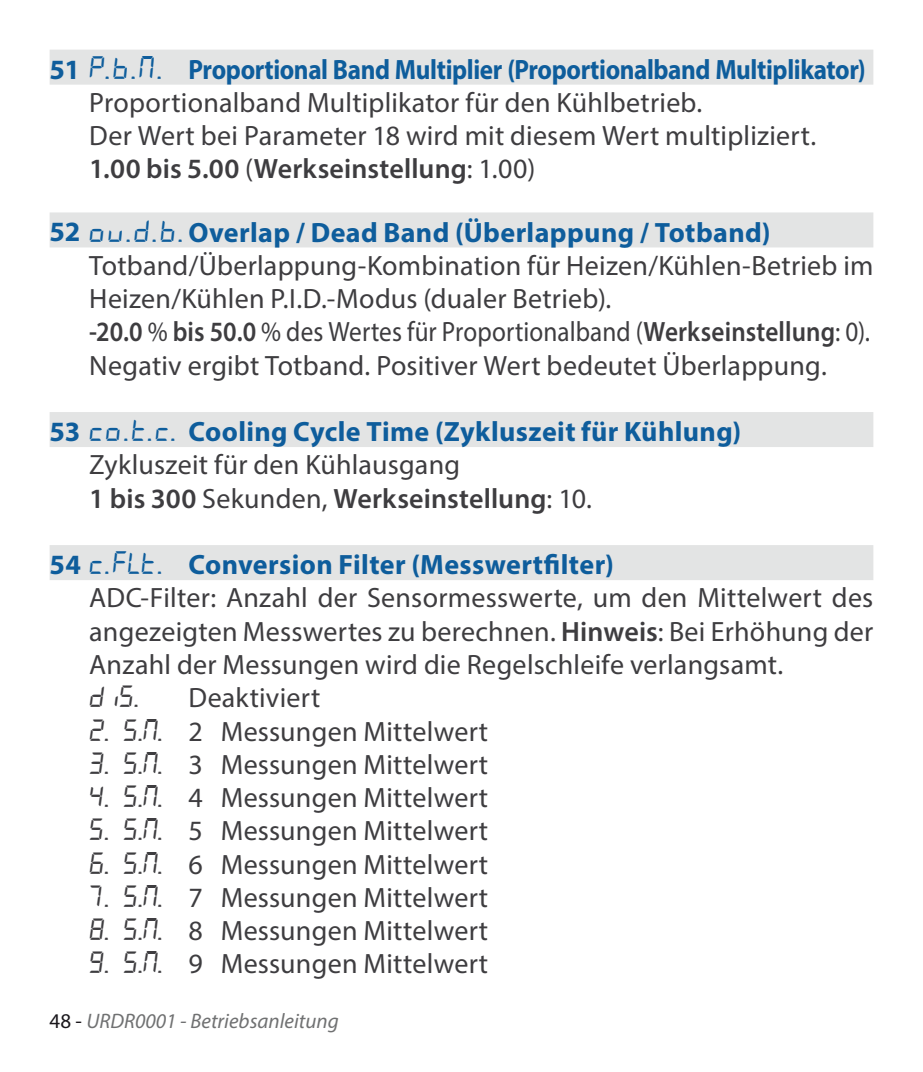
<style>
.page{position:relative;width:923px;height:1072px;background:#fff}
.page>*{position:absolute;margin:0;border:0;box-sizing:border-box;transform-origin:0 0}
.t1{font:29.75px "Pix 7 Segs";color:#3e3d40}
.t2{font:28px/33.2px "Myriad Pro";letter-spacing:.01em;color:#3e3d40}
.t3{font:700 28px/33.2px "Myriad Pro";letter-spacing:.015em;color:#0e5d9c}
.t4{font:italic 21px "Myriad Pro";color:#707172}
.s1{font-weight:700;color:#0e5d9c}
.s2{font-family:"Pix 7 Segs";font-size:31.5px;color:#0e5d9c}
.s3{font-weight:600}
.s4{font-family:"Pix 7 Segs";font-weight:400;font-size:31.5px}
.s5{font-weight:400;color:#3e3d40}
.s6{font-weight:600;color:#3e3d40}
.s7{font-family:"Pix 7 Segs";font-size:29.75px}
.s8{font-style:normal;color:#1a171c}
</style>
<div class="page">
<div style="left:50px;top:50px;width:823px;height:35px;background:#e3e4e4"></div>
<div style="left:50px;top:212px;width:823px;height:35px;background:#e3e4e4"></div>
<div style="left:50px;top:412px;width:823px;height:35px;background:#e3e4e4"></div>
<div style="left:50px;top:545px;width:823px;height:35px;background:#e3e4e4"></div>
<p class="t2" style="left:89px;top:52px;width:778px;text-indent:-40px"><span class="s1">51</span> <span class="s2">P.B.M.</span> <span class="s1">Proportional Band Multiplier (Proportionalband Multiplikator)<br></span>Proportionalband Multiplikator für den Kühlbetrieb.<br>Der Wert bei Parameter 18 wird mit diesem Wert multipliziert.<br><span class="s3">1.00 bis 5.00</span> (<span class="s3">Werkseinstellung</span>: 1.00)</p>
<p class="t2" style="left:89px;top:215px;width:785px;text-indent:-40px"><span class="s1">52</span> <span class="s2">OU.D.B.</span> <span class="s1">Overlap / Dead Band (Überlappung / Totband)<br></span>Totband/Überlappung-Kombination für Heizen/Kühlen-Betrieb im Heizen/Kühlen P.I.D.-Modus (dualer Betrieb).<br><span class="s3">-20.0</span> % <span class="s3">bis 50.0</span> % des Wertes für Proportionalband (<span class="s3">Werkseinstellung</span>: 0).<br>Negativ ergibt Totband. Positiver Wert bedeutet Überlappung.</p>
<p class="t3" style="left:89px;top:414px;width:653px;text-indent:-40px">53 <span class="s4">CO.T.C.</span> Cooling Cycle Time (Zykluszeit für Kühlung)<br><span class="s5">Zykluszeit für den Kühlausgang<br></span><span class="s6">1 bis 300</span> <span class="s5">Sekunden,</span> <span class="s6">Werkseinstellung</span><span class="s5">: 10.</span></p>
<p class="t2" style="left:89px;top:547px;width:785px;text-indent:-40px"><span class="s1">54</span> <span class="s2">C.FLT.</span> <span class="s1">Conversion Filter (Messwertfilter)<br></span>ADC-Filter: Anzahl der Sensormesswerte, um den Mittelwert des angezeigten Messwertes zu berechnen. <span class="s3">Hinweis</span>: Bei Erhöhung der Anzahl der Messungen wird die Regelschleife verlangsamt.</p>
<p class="t1" style="left:89px;top:679px;width:53px">DIS.</p>
<p class="t2" style="left:189px;top:680px;width:133px">Deaktiviert</p>
<p class="t2" style="left:89px;top:714px;width:400px"><span class="s7">2. S.M.</span> 2 Messungen Mittelwert</p>
<p class="t2" style="left:89px;top:747px;width:400px"><span class="s7">3. S.M.</span> 3 Messungen Mittelwert</p>
<p class="t2" style="left:89px;top:780px;width:400px"><span class="s7">4. S.M.</span> 4 Messungen Mittelwert</p>
<p class="t2" style="left:89px;top:813px;width:400px"><span class="s7">5. S.M.</span> 5 Messungen Mittelwert</p>
<p class="t2" style="left:89px;top:847px;width:400px"><span class="s7">6. S.M.</span> 6 Messungen Mittelwert</p>
<p class="t2" style="left:89px;top:880px;width:400px"><span class="s7">7. S.M.</span> 7 Messungen Mittelwert</p>
<p class="t2" style="left:89px;top:913px;width:400px"><span class="s7">8. S.M.</span> 8 Messungen Mittelwert</p>
<p class="t2" style="left:89px;top:946px;width:400px"><span class="s7">9. S.M.</span> 9 Messungen Mittelwert</p>
<p class="t4" style="left:50px;top:1008px;width:290px"><span class="s8">48 -</span> URDR0001 - Betriebsanleitung</p>
</div>
